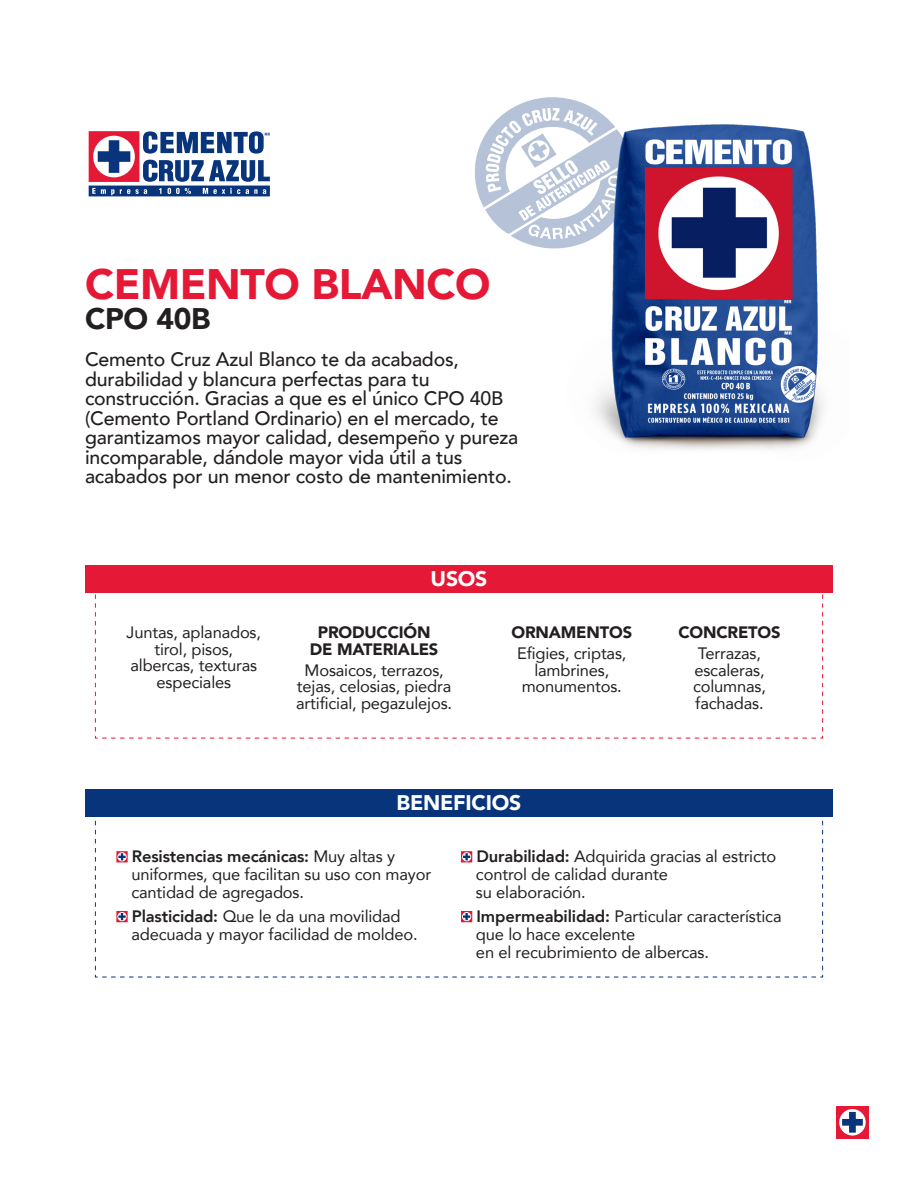
<style>
.page{position:relative;width:918px;height:1188px;background:#fff}
.page>*{position:absolute;margin:0;border:0;box-sizing:border-box;transform-origin:0 0}
.t1{font:900 42.6px "Avenir";letter-spacing:-.01em;color:#e51836}
.t2{font:900 29.85px "Avenir";letter-spacing:-.01em;color:#231f20}
.t3{font:900 21.15px "Avenir";letter-spacing:-.01em;color:#fff}
.t4{font:500 19.5px/19.5px "Avenir";letter-spacing:-.01em;color:#231f20}
.t5{font:16.5px/16.5px "Avenir";letter-spacing:-.01em;color:#231f20}
.t6{font:900 16.5px/16.5px "Avenir";letter-spacing:-.01em;color:#231f20;text-align:center}
.s1{font-weight:800}
</style>
<div class="page">
<svg style="left:95px;top:820px;width:728px;height:158px"></svg>
<svg style="left:95px;top:592px;width:728px;height:147px"></svg>
<div style="left:85px;top:565px;width:748px;height:27px;background:#e51836"></div>
<svg style="left:116px;top:851px;width:12px;height:11px"></svg>
<svg style="left:116px;top:911px;width:12px;height:11px"></svg>
<svg style="left:461px;top:851px;width:11px;height:11px"></svg>
<svg style="left:461px;top:911px;width:11px;height:11px"></svg>
<div style="left:85px;top:789px;width:748px;height:28px;background:#08347b"></div>
<svg style="left:88px;top:131px;width:182px;height:66px"></svg>
<svg style="left:89px;top:131px;width:181px;height:65px"></svg>
<div style="left:836px;top:1106px;width:33px;height:32px;background:#e51836"></div>
<svg style="left:839px;top:1109px;width:27px;height:27px"></svg>
<svg style="left:842px;top:1112px;width:21px;height:21px"></svg>
<svg style="left:474px;top:97px;width:125px;height:152px"></svg>
<img style="left:564px;top:112px;width:260px;height:338px">
<p class="t1" style="left:85px;top:248px;width:407px">CEMENTO BLANCO</p>
<p class="t2" style="left:85px;top:293px;width:127px">CPO 40B</p>
<p class="t4" style="left:85px;top:349px;width:435px">Cemento Cruz Azul Blanco te da acabados, durabilidad y blancura perfectas para tu construcción. Gracias a que es el único CPO 40B (Cemento Portland Ordinario) en el mercado, te garantizamos mayor calidad, desempeño y pureza incomparable, dándole mayor vida útil a tus acabados por un menor costo de mantenimiento.</p>
<p class="t3" style="left:431px;top:561px;width:58px">USOS</p>
<p class="t5" style="left:127px;top:624px;width:136px;text-align:center">Juntas, aplanados, tirol, pisos, albercas, texturas especiales</p>
<p class="t6" style="left:310px;top:624px;width:130px">PRODUCCIÓN<br>DE MATERIALES</p>
<p class="t5" style="left:296px;top:661px;width:157px;text-align:center">Mosaicos, terrazos, tejas, celosias, piedra artificial, pegazulejos.</p>
<p class="t6" style="left:511px;top:624px;width:122px">ORNAMENTOS</p>
<p class="t5" style="left:517px;top:645px;width:111px;text-align:center">Efigies, criptas, lambrines, monumentos.</p>
<p class="t3" style="left:397px;top:785px;width:126px">BENEFICIOS</p>
<p class="t6" style="left:678px;top:624px;width:104px">CONCRETOS</p>
<p class="t5" style="left:693px;top:645px;width:74px">Terrazas, escaleras, columnas, fachadas.</p>
<p class="t5" style="left:131px;top:847px;width:301px;line-height:18px"><span class="s1">Resistencias mecánicas:</span> Muy altas y uniformes, que facilitan su uso con mayor cantidad de agregados.</p>
<p class="t5" style="left:131px;top:907px;width:288px;line-height:18px"><span class="s1">Plasticidad:</span> Que le da una movilidad adecuada y mayor facilidad de moldeo.</p>
<p class="t5" style="left:476px;top:847px;width:302px;line-height:18px"><span class="s1">Durabilidad:</span> Adquirida gracias al estricto control de calidad durante<br>su elaboración.</p>
<p class="t5" style="left:476px;top:907px;width:307px;line-height:18px"><span class="s1">Impermeabilidad:</span> Particular característica que lo hace excelente<br>en el recubrimiento de albercas.</p>
</div>
